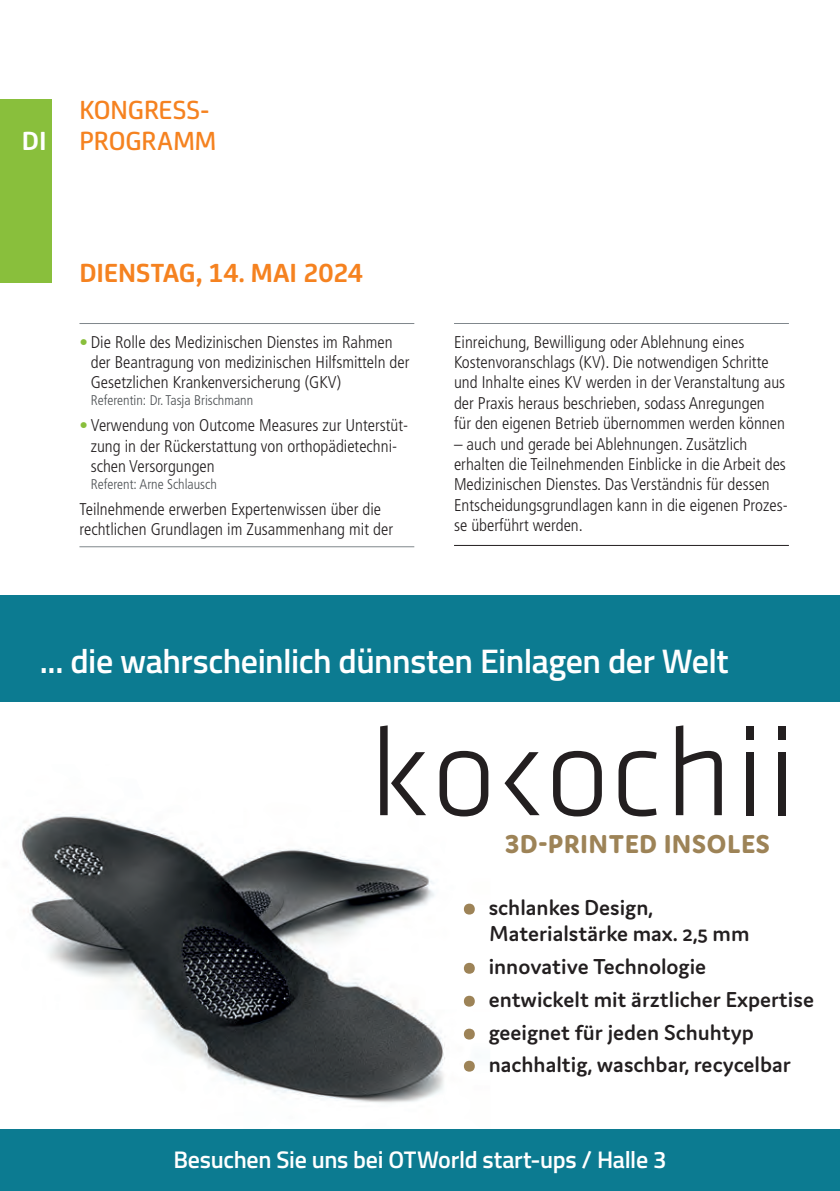
<style>
.page{position:relative;width:840px;height:1191px;background:#fff}
.page>*{position:absolute;margin:0;border:0;box-sizing:border-box;transform-origin:0 0}
.t1{font:102.8px "Domus";color:#9d8357}
.t2{font:600 34px "Titillium Web";letter-spacing:-.015em;color:#fff}
.t3{font:700 28px "FS Joey";letter-spacing:-.005em;color:#f58220}
.t4{font:500 28px/30.6px "FS Joey";color:#f58220}
.t5{font:700 28px "FS Joey";color:#fff}
.t6{font:800 27.6px "Domus";letter-spacing:.035em;color:#9d8357}
.t7{font:600 24px "Titillium Web";letter-spacing:-.01em;color:#fff}
.t8{font:600 23px/26.2px "Domus";color:#231f20}
.t9{font:300 condensed 17px/20.4px "Frutiger LT Pro";color:#231f20}
.t10{font:300 condensed 14px "Frutiger LT Pro";color:#4b4f52}
.s1{color:#89bf3c}
</style>
<div class="page">
<div style="left:0;top:99px;width:51px;height:183px;background:#89bf3c"></div>
<hr style="left:79px;top:323px;width:335px;height:1px;background:#80878c">
<hr style="left:79px;top:546px;width:335px;height:1px;background:#80878c">
<hr style="left:454px;top:545px;width:334px;height:1px;background:#231f20">
<hr style="left:454px;top:323px;width:334px;height:1px;background:#80878c">
<img style="left:20px;top:769px;width:469px;height:334px">
<div style="left:0;top:595px;width:839px;height:107px;background:#0c7b91"></div>
<div style="left:0;top:1129px;width:839px;height:62px;background:#0c7b91"></div>
<svg style="left:380px;top:725px;width:46px;height:90px"></svg>
<svg style="left:439px;top:751px;width:49px;height:65px"></svg>
<svg style="left:504px;top:752px;width:35px;height:63px"></svg>
<svg style="left:553px;top:751px;width:48px;height:65px"></svg>
<svg style="left:618px;top:751px;width:38px;height:65px"></svg>
<svg style="left:675px;top:725px;width:46px;height:90px"></svg>
<div style="left:746px;top:726px;width:7px;height:14px;background:#231f20"></div>
<div style="left:746px;top:752px;width:7px;height:64px;background:#231f20"></div>
<div style="left:777px;top:752px;width:8px;height:64px;background:#231f20"></div>
<div style="left:777px;top:726px;width:8px;height:14px;background:#231f20"></div>
<h3 class="t5" style="left:22px;top:119px;width:26px">DI</h3>
<h3 class="t4" style="left:79px;top:93px;width:138px">KONGRESS-<br>PROGRAMM</h3>
<h3 class="t3" style="left:79px;top:252px;width:285px">DIENSTAG, 14. MAI 2024</h3>
<p class="t9" style="left:91px;top:332px;width:320px;text-indent:-11px"><span class="s1">•</span> Die Rolle des Medizinischen Dienstes im Rahmen der Beantragung von medizinischen Hilfsmitteln der<br>Gesetzlichen Krankenversicherung (GKV)</p>
<p class="t10" style="left:91px;top:392px;width:164px">Referentin: Dr. Tasja Brischmann</p>
<p class="t9" style="left:91px;top:415px;width:319px;text-indent:-11px"><span class="s1">•</span> Verwendung von Outcome Measures zur Unterstüt&shy;zung in der Rückerstattung von orthopädietechni&shy;schen Versorgungen</p>
<p class="t10" style="left:91px;top:476px;width:127px">Referent: Arne Schlausch</p>
<p class="t9" style="left:79px;top:499px;width:315px">Teilnehmende erwerben Expertenwissen über die rechtlichen Grundlagen im Zusammenhang mit der</p>
<p class="t9" style="left:454px;top:332px;width:332px">Einreichung, Bewilligung oder Ablehnung eines Kostenvoranschlags (KV). Die notwendigen Schritte und Inhalte eines KV werden in der Veranstaltung aus der Praxis heraus beschrieben, sodass Anregungen für den eigenen Betrieb übernommen werden können</p>
<p class="t9" style="left:454px;top:434px;width:335px">– auch und gerade bei Ablehnungen. Zusätzlich erhalten die Teilnehmenden Einblicke in die Arbeit des Medizinischen Dienstes. Das Verständnis für dessen Entscheidungsgrundlagen kann in die eigenen Prozes&shy;se überführt werden.</p>
<h2 class="t2" style="left:40px;top:635px;width:690px">... die wahrscheinlich dünnsten Einlagen der Welt</h2>
<h3 class="t6" style="left:504px;top:828px;width:266px">3D-PRINTED INSOLES</h3>
<h1 class="t1" style="left:462px;top:845px;width:15px">·</h1>
<h3 class="t8" style="left:488px;top:893px;width:262px">schlankes Design,<br>Materialstärke max. 2,5 mm</h3>
<h1 class="t1" style="left:462px;top:904px;width:15px">·</h1>
<h3 class="t8" style="left:488px;top:953px;width:219px">innovative Technologie</h3>
<h1 class="t1" style="left:462px;top:937px;width:15px">·</h1>
<h3 class="t8" style="left:488px;top:985px;width:326px">entwickelt mit ärztlicher Expertise</h3>
<h1 class="t1" style="left:462px;top:969px;width:15px">·</h1>
<h3 class="t8" style="left:488px;top:1018px;width:266px">geeignet für jeden Schuhtyp</h3>
<h1 class="t1" style="left:462px;top:1002px;width:15px">·</h1>
<h3 class="t8" style="left:488px;top:1051px;width:303px">nachhaltig, waschbar, recycelbar</h3>
<h3 class="t7" style="left:173px;top:1141px;width:494px">Besuchen Sie uns bei OTWorld start-ups / Halle 3</h3>
</div>
